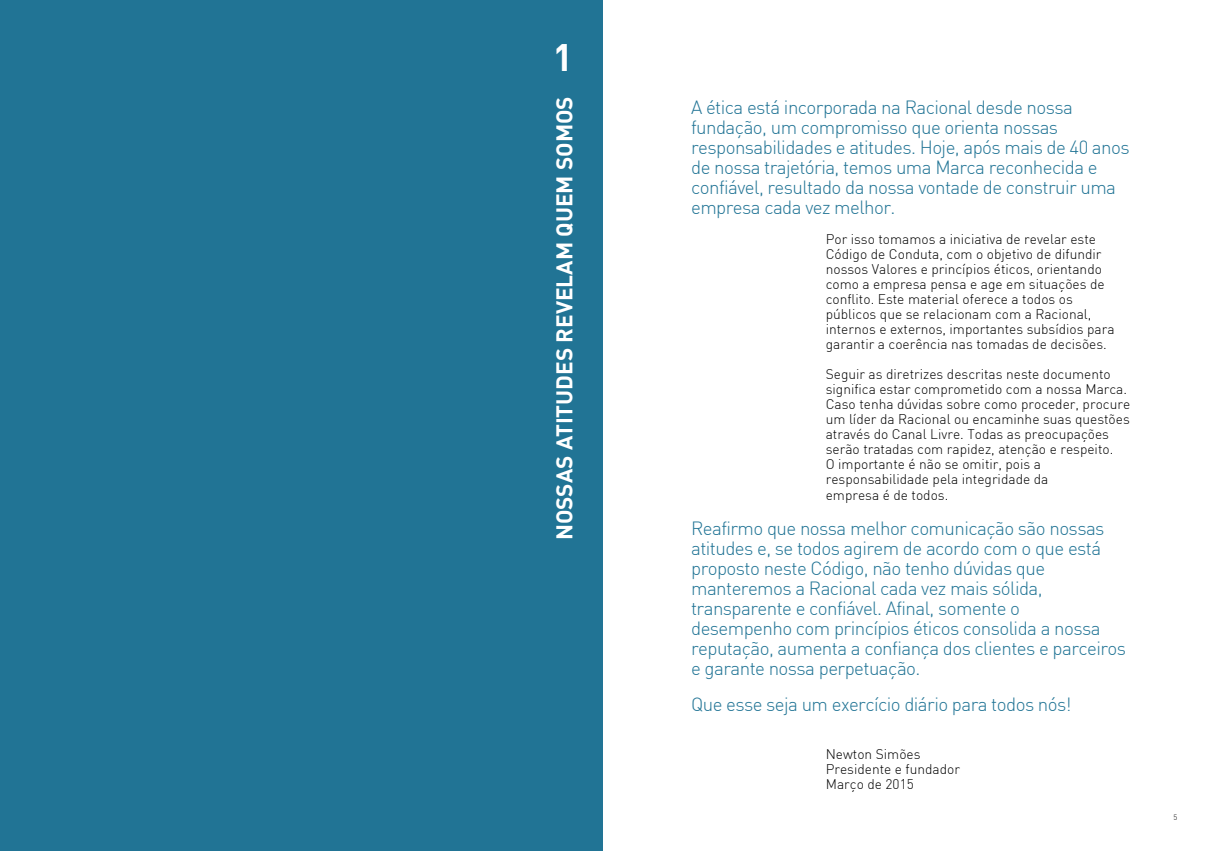
<style>
.page{position:relative;width:1205px;height:851px;background:#fff}
.page>*{position:absolute;margin:0;border:0;box-sizing:border-box;transform-origin:0 0}
.t1{font:37.5px "DIN Bold";color:#fff}
.t2{font:22.5px "DIN Bold Alternate";color:#fff}
.t3{font:300 18.75px/20px "DIN";letter-spacing:-.03em;color:#217495}
.t4{font:300 13.75px/15px "DIN";color:#000}
.t5{font:300 7.5px "DIN";color:#000}
</style>
<div class="page">
<div style="left:0;top:0;width:602px;height:850px;background:#217495"></div>
<h1 class="t1" style="left:553px;top:33px;width:22px">1</h1>
<h2 class="t2" style="left:549px;top:540px;width:445px;rotate:-90deg">NOSSAS ATITUDES REVELAM QUEM SOMOS</h2>
<p class="t3" style="left:691px;top:97px;width:440px">A ética está incorporada na Racional desde nossa fundação, um compromisso que orienta nossas responsabilidades e atitudes. Hoje, após mais de 40 anos de nossa trajetória, temos uma Marca reconhecida e confiável, resultado da nossa vontade de construir uma empresa cada vez melhor.</p>
<p class="t4" style="left:826px;top:232px;width:290px">Por isso tomamos a iniciativa de revelar este Código de Conduta, com o objetivo de difundir nossos Valores e princípios éticos, orientando como a empresa pensa e age em situações de conflito. Este material oferece a todos os públicos que se relacionam com a Racional, internos e externos, importantes subsídios para garantir a coerência nas tomadas de decisões.</p>
<p class="t4" style="left:826px;top:367px;width:306px">Seguir as diretrizes descritas neste documento significa estar comprometido com a nossa Marca.<br>Caso tenha dúvidas sobre como proceder, procure um líder da Racional ou encaminhe suas questões através do Canal Livre. Todas as preocupações serão tratadas com rapidez, atenção e respeito.<br>O importante é não se omitir, pois a responsabilidade pela integridade da<br>empresa é de todos.</p>
<p class="t3" style="left:691px;top:517px;width:436px">Reafirmo que nossa melhor comunicação são nossas atitudes e, se todos agirem de acordo com o que está proposto neste Código, não tenho dúvidas que manteremos a Racional cada vez mais sólida, transparente e confiável. Afinal, somente o<br>desempenho com princípios éticos consolida a nossa reputação, aumenta a confiança dos clientes e parceiros e garante nossa perpetuação.</p>
<h3 class="t3" style="left:691px;top:693px;width:382px">Que esse seja um exercício diário para todos nós!</h3>
<p class="t4" style="left:826px;top:746px;width:136px">Newton Simões<br>Presidente e fundador<br>Março de 2015</p>
<p class="t5" style="left:1173px;top:812px;width:5px">5</p>
</div>
